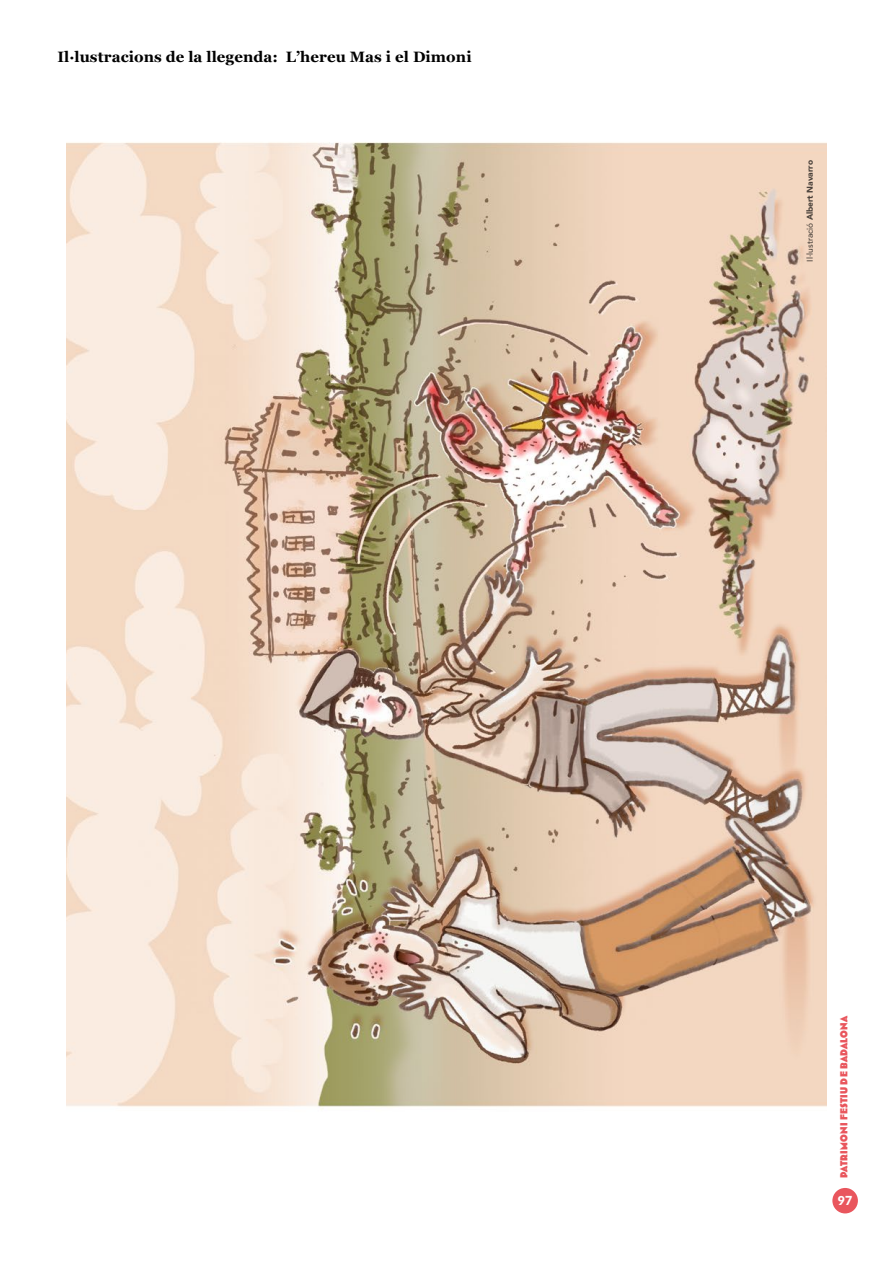
<style>
.page{position:relative;width:893px;height:1263px;background:#fff}
.page>*{position:absolute;margin:0;border:0;box-sizing:border-box;transform-origin:0 0}
.t1{font:700 15px "Georgia";letter-spacing:.005em;color:#000}
.t2{font:900 12.3px "Lato";color:#fff}
.t3{font:9.75px "Bovine MVB";letter-spacing:.025em;color:#e9565d}
.t4{font:900 8.4px "Avenir";color:#000}
.s1{font-weight:500}
</style>
<div class="page">
<div style="left:832px;top:1188px;width:26px;height:25px;background:#e9565d;border-radius:50%"></div>
<img style="left:66px;top:142px;width:760px;height:968px">
<p class="t1" style="left:57px;top:45px;width:416px">Il·lustracions de la llegenda: L’hereu Mas i el Dimoni</p>
<p class="t4" style="left:803px;top:262px;width:103px;rotate:-90deg"><span class="s1">Il·lustració</span> Albert Navarro</p>
<p class="t3" style="left:839px;top:1178px;width:164px;rotate:-90deg">PATRIMONI FESTIU DE BADALONA</p>
<p class="t2" style="left:838px;top:1191px;width:16px">97</p>
</div>
